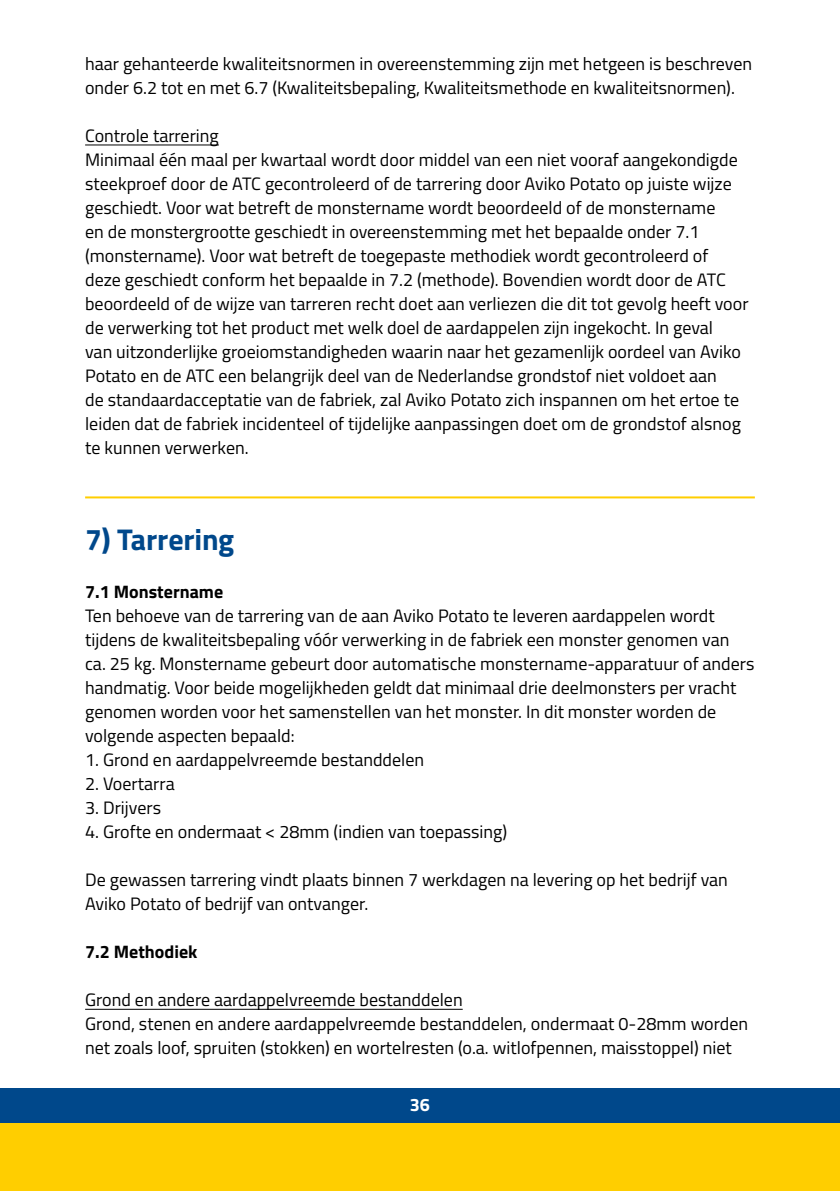
<style>
.page{position:relative;width:840px;height:1191px;background:#fff}
.page>*{position:absolute;margin:0;border:0;box-sizing:border-box;transform-origin:0 0}
.t1{font:700 30px "Titillium";letter-spacing:-.005em;color:#00488b}
.t2{font:18px/24px "Titillium";color:#000}
.t3{font:700 18px "Titillium";color:#000}
.t4{font:700 18px "Titillium";color:#fff}
</style>
<div class="page">
<div style="left:0;top:1123px;width:839px;height:68px;background:#ffce00"></div>
<div style="left:0;top:1089px;width:839px;height:34px;background:#00488b"></div>
<hr style="left:85px;top:145px;width:134px;height:1px;background:#000">
<hr style="left:85px;top:496px;width:669px;height:2px;background:#ffce00">
<hr style="left:85px;top:1009px;width:377px;height:1px;background:#000">
<p class="t2" style="left:85px;top:51px;width:668px">haar gehanteerde kwaliteitsnormen in overeenstemming zijn met hetgeen is beschreven onder 6.2 tot en met 6.7 (Kwaliteitsbepaling, Kwaliteitsmethode en kwaliteitsnormen).</p>
<p class="t2" style="left:85px;top:123px;width:664px">Controle tarrering<br>Minimaal één maal per kwartaal wordt door middel van een niet vooraf aangekondigde steekproef door de ATC gecontroleerd of de tarrering door Aviko Potato op juiste wijze geschiedt. Voor wat betreft de monstername wordt beoordeeld of de monstername<br>en de monstergrootte geschiedt in overeenstemming met het bepaalde onder 7.1 (monstername). Voor wat betreft de toegepaste methodiek wordt gecontroleerd of deze geschiedt conform het bepaalde in 7.2 (methode). Bovendien wordt door de ATC beoordeeld of de wijze van tarreren recht doet aan verliezen die dit tot gevolg heeft voor de verwerking tot het product met welk doel de aardappelen zijn ingekocht. In geval<br>van uitzonderlijke groeiomstandigheden waarin naar het gezamenlijk oordeel van Aviko Potato en de ATC een belangrijk deel van de Nederlandse grondstof niet voldoet aan<br>de standaardacceptatie van de fabriek, zal Aviko Potato zich inspannen om het ertoe te leiden dat de fabriek incidenteel of tijdelijke aanpassingen doet om de grondstof alsnog te kunnen verwerken.</p>
<h1 class="t1" style="left:85px;top:517px;width:151px">7) Tarrering</h1>
<p class="t3" style="left:85px;top:578px;width:139px">7.1 Monstername</p>
<p class="t2" style="left:85px;top:603px;width:670px">Ten behoeve van de tarrering van de aan Aviko Potato te leveren aardappelen wordt tijdens de kwaliteitsbepaling vóór verwerking in de fabriek een monster genomen van ca. 25 kg. Monstername gebeurt door automatische monstername-apparatuur of anders handmatig. Voor beide mogelijkheden geldt dat minimaal drie deelmonsters per vracht genomen worden voor het samenstellen van het monster. In dit monster worden de volgende aspecten bepaald:</p>
<p class="t2" style="left:85px;top:747px;width:340px">1. Grond en aardappelvreemde bestanddelen</p>
<p class="t2" style="left:85px;top:771px;width:91px">2. Voertarra</p>
<p class="t2" style="left:85px;top:795px;width:77px">3. Drijvers</p>
<p class="t2" style="left:85px;top:819px;width:423px">4. Grofte en ondermaat &lt; 28mm (indien van toepassing)</p>
<p class="t2" style="left:85px;top:867px;width:644px">De gewassen tarrering vindt plaats binnen 7 werkdagen na levering op het bedrijf van<br>Aviko Potato of bedrijf van ontvanger.</p>
<p class="t3" style="left:85px;top:938px;width:114px">7.2 Methodiek</p>
<p class="t2" style="left:85px;top:987px;width:664px">Grond en andere aardappelvreemde bestanddelen<br>Grond, stenen en andere aardappelvreemde bestanddelen, ondermaat 0-28mm worden net zoals loof, spruiten (stokken) en wortelresten (o.a. witlofpennen, maisstoppel) niet</p>
<p class="t4" style="left:409px;top:1091px;width:22px">36</p>
</div>
